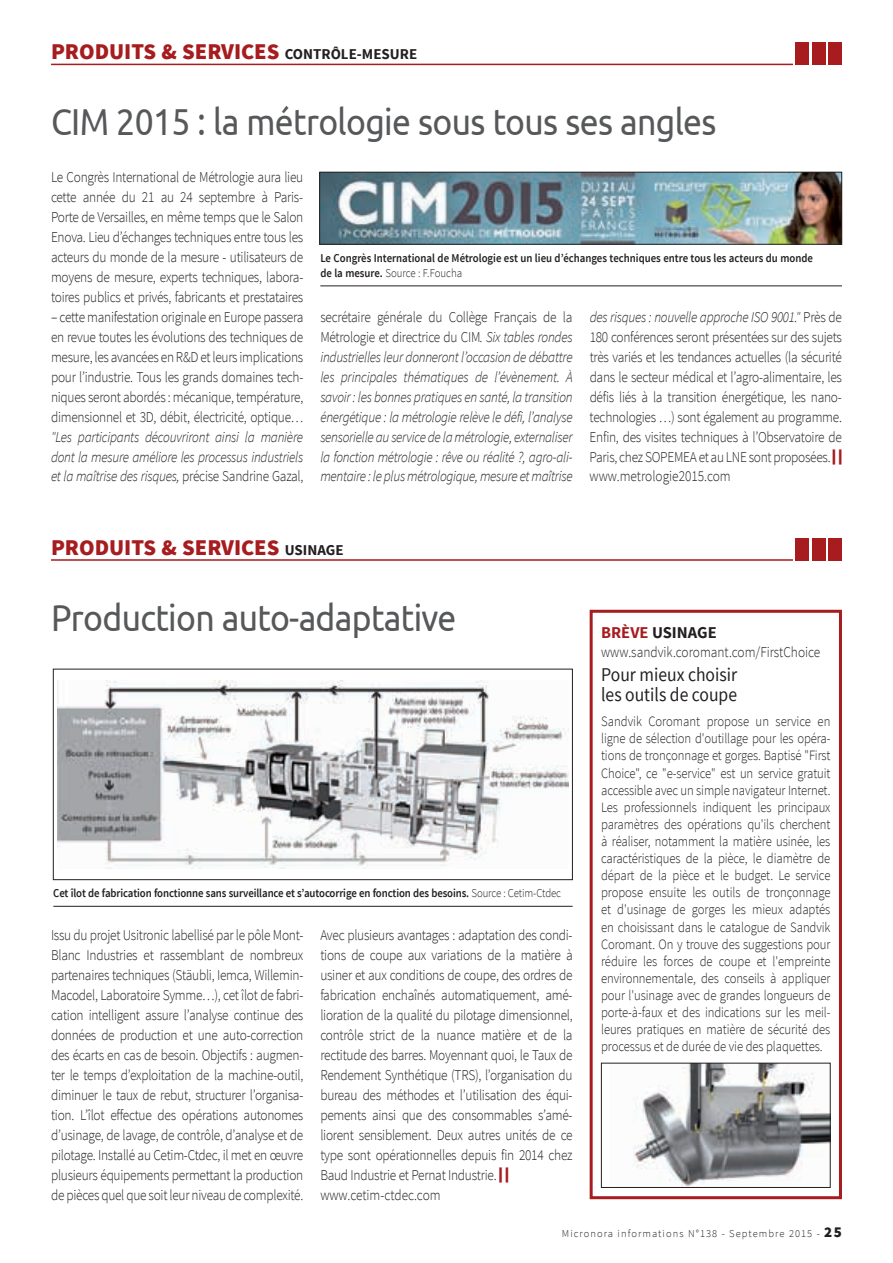
<style>
.page{position:relative;width:893px;height:1263px;background:#fff}
.page>*{position:absolute;margin:0;border:0;box-sizing:border-box;transform-origin:0 0}
.t1{font:37.5px "Ubuntu";letter-spacing:-.02em;color:#57585a;scale:.9 1}
.t2{font:900 22.5px "Source Sans Pro";color:#a61c1f}
.t3{font:19.5px/19.5px "Source Sans Pro";color:#231f20;scale:.9 1}
.t4{font:700 16.5px "Source Sans Pro";color:#231f20}
.t5{font:300 15px/20px "Source Sans Pro";letter-spacing:-.02em;color:#231f20;text-align:justify;scale:.89 1}
.t6{font:italic 300 15px/20px "Source Sans Pro";letter-spacing:-.02em;color:#231f20;text-align:justify;scale:.89 1}
.t7{font:300 15px "Source Sans Pro";color:#231f20;scale:.89 1}
.t8{font:300 14.25px/17.1px "Source Sans Pro";letter-spacing:-.01em;color:#231f20;text-align:justify;scale:.89 1}
.t9{font:600 12px/15px "Source Sans Pro";letter-spacing:-.01em;color:#231f20;scale:.9 1}
.t10{font:300 10.5px "Source Sans Pro";letter-spacing:.1em;color:#231f20}
.s1{font-weight:700;font-size:15px;color:#231f20}
.s2{font-style:normal}
.s3{font-weight:300}
.s4{font-style:italic}
.s5{font-family:"Mic Infos";font-weight:400;color:#a61c1f}
.s6{color:#a61c1f}
.s7{font-weight:900;font-size:15px}
</style>
<div class="page">
<div style="left:796px;top:43px;width:13px;height:22px;background:#a61c1f"></div>
<div style="left:812px;top:43px;width:13px;height:22px;background:#a61c1f"></div>
<div style="left:829px;top:43px;width:13px;height:22px;background:#a61c1f"></div>
<hr style="left:51px;top:64px;width:742px;height:1px;background:#a61c1f">
<hr style="left:320px;top:285px;width:522px;height:1px;background:#231f20">
<img style="left:321px;top:174px;width:519px;height:68px">
<div style="left:319px;top:172px;width:523px;height:72px;border:1px solid #231f20"></div>
<div style="left:796px;top:538px;width:13px;height:23px;background:#a61c1f"></div>
<div style="left:812px;top:538px;width:13px;height:23px;background:#a61c1f"></div>
<div style="left:829px;top:538px;width:13px;height:23px;background:#a61c1f"></div>
<hr style="left:51px;top:559px;width:742px;height:2px;background:#a61c1f">
<img style="left:57px;top:680px;width:512px;height:188px">
<div style="left:53px;top:669px;width:520px;height:211px;border:1px solid #231f20"></div>
<hr style="left:53px;top:906px;width:520px;height:1px;background:#231f20">
<div style="left:590px;top:610px;width:252px;height:589px;border:3px solid #a61c1f"></div>
<img style="left:633px;top:1065px;width:195px;height:121px">
<div style="left:601px;top:1063px;width:229px;height:125px;border:1px solid #231f20"></div>
<h2 class="t2" style="left:51px;top:37px;width:368px">PRODUITS &amp; SERVICES <span class="s1">CONTRÔLE-MESURE</span></h2>
<h1 class="t1" style="left:51px;top:99px;width:741px">CIM 2015 : la métrologie sous tous ses angles</h1>
<p class="t5" style="left:51px;top:167px;width:285px">Le Congrès International de Métrologie aura lieu cette année du 21 au 24 septembre à Paris-Porte de Versailles, en même temps que le Salon Enova. Lieu d’échanges techniques entre tous les acteurs du monde de la mesure - utilisateurs de moyens de mesure, experts techniques, labora&shy;toires publics et privés, fabricants et prestataires</p>
<p class="t5" style="left:51px;top:307px;width:285px">– cette manifestation originale en Europe passera en revue toutes les évolutions des techniques de mesure, les avancées en R&amp;D et leurs implications pour l’industrie. Tous les grands domaines tech&shy;niques seront abordés : mécanique, température, dimensionnel et 3D, débit, électricité, optique…</p>
<p class="t6" style="left:51px;top:427px;width:285px">"Les participants découvriront ainsi la manière dont la mesure améliore les processus industriels et la maîtrise des risques, <span class="s2">précise Sandrine Gazal,</span></p>
<p class="t9" style="left:320px;top:251px;width:549px">Le Congrès International de Métrologie est un lieu d’échanges techniques entre tous les acteurs du monde de la mesure. <span class="s3">Source : F.Foucha</span></p>
<p class="t6" style="left:320px;top:307px;width:285px"><span class="s2">secrétaire générale du Collège Français de la Métrologie et directrice du CIM</span>. Six tables rondes industrielles leur donneront l’occasion de débattre les principales thématiques de l’évènement. À savoir : les bonnes pratiques en santé, la transition énergétique : la métrologie relève le défi, l’analyse sensorielle au service de la métrologie, externaliser la fonction métrologie : rêve ou réalité ?, agro-ali&shy;mentaire : le plus métrologique, mesure et maîtrise</p>
<p class="t5" style="left:590px;top:307px;width:285px"><span class="s4">des risques : nouvelle approche ISO 9001."</span> Près de 180 conférences seront présentées sur des sujets très variés et les tendances actuelles (la sécurité dans le secteur médical et l’agro-alimentaire, les défis liés à la transition énergétique, les nano&shy;technologies …) sont également au programme.<br>Enfin, des visites techniques à l’Observatoire de Paris, chez SOPEMEA et au LNE sont proposées. <span class="s5">] </span>www.metrologie2015.com</p>
<h2 class="t2" style="left:51px;top:533px;width:294px">PRODUITS &amp; SERVICES <span class="s1">USINAGE</span></h2>
<h1 class="t1" style="left:51px;top:595px;width:452px">Production auto-adaptative</h1>
<p class="t9" style="left:53px;top:886px;width:566px">Cet îlot de fabrication fonctionne sans surveillance et s’autocorrige en fonction des besoins. <span class="s3">Source : Cetim-Ctdec</span></p>
<p class="t5" style="left:51px;top:925px;width:285px">Issu du projet Usitronic labellisé par le pôle Mont-Blanc Industries et rassemblant de nombreux partenaires techniques (Stäubli, Iemca, Willemin-Macodel, Laboratoire Symme…), cet îlot de fabri&shy;cation intelligent assure l’analyse continue des données de production et une auto-correction des écarts en cas de besoin. Objectifs : augmen&shy;ter le temps d’exploitation de la machine-outil, diminuer le taux de rebut, structurer l’organisa&shy;tion. L’îlot effectue des opérations autonomes d’usinage, de lavage, de contrôle, d’analyse et de pilotage. Installé au Cetim-Ctdec, il met en œuvre plusieurs équipements permettant la production de pièces quel que soit leur niveau de complexité.</p>
<p class="t5" style="left:320px;top:925px;width:285px;text-align:left">Avec plusieurs avantages : adaptation des condi&shy;tions de coupe aux variations de la matière à usiner et aux conditions de coupe, des ordres de fabrication enchaînés automatiquement, amé&shy;lioration de la qualité du pilotage dimensionnel, contrôle strict de la nuance matière et de la rectitude des barres. Moyennant quoi, le Taux de Rendement Synthétique (TRS), l’organisation du bureau des méthodes et l’utilisation des équi&shy;pements ainsi que des consommables s’amé&shy;liorent sensiblement. Deux autres unités de ce type sont opérationnelles depuis fin 2014 chez Baud Industrie et Pernat Industrie. <span class="s5">] </span>www.cetim-ctdec.com</p>
<p class="t4" style="left:601px;top:622px;width:117px"><span class="s6">BRÈVE</span> USINAGE</p>
<p class="t7" style="left:601px;top:643px;width:248px">www.sandvik.coromant.com/FirstChoice</p>
<h3 class="t3" style="left:601px;top:665px;width:153px">Pour mieux choisir les outils de coupe</h3>
<p class="t8" style="left:601px;top:713px;width:259px">Sandvik Coromant propose un service en ligne de sélection d'outillage pour les opéra&shy;tions de tronçonnage et gorges. Baptisé "First Choice", ce "e-service" est un service gratuit accessible avec un simple navigateur Internet.<br>Les professionnels indiquent les principaux paramètres des opérations qu'ils cherchent à réaliser, notamment la matière usinée, les caractéristiques de la pièce, le diamètre de départ de la pièce et le budget. Le service propose ensuite les outils de tronçonnage et d'usinage de gorges les mieux adaptés en choisissant dans le catalogue de Sandvik Coromant. On y trouve des suggestions pour réduire les forces de coupe et l'empreinte environnementale, des conseils à appliquer pour l'usinage avec de grandes longueurs de porte-à-faux et des indications sur les meil&shy;leures pratiques en matière de sécurité des processus et de durée de vie des plaquettes.</p>
<p class="t10" style="left:562px;top:1227px;width:282px">Micronora informations N°138 - Septembre 2015 - <span class="s7">25</span></p>
</div>
